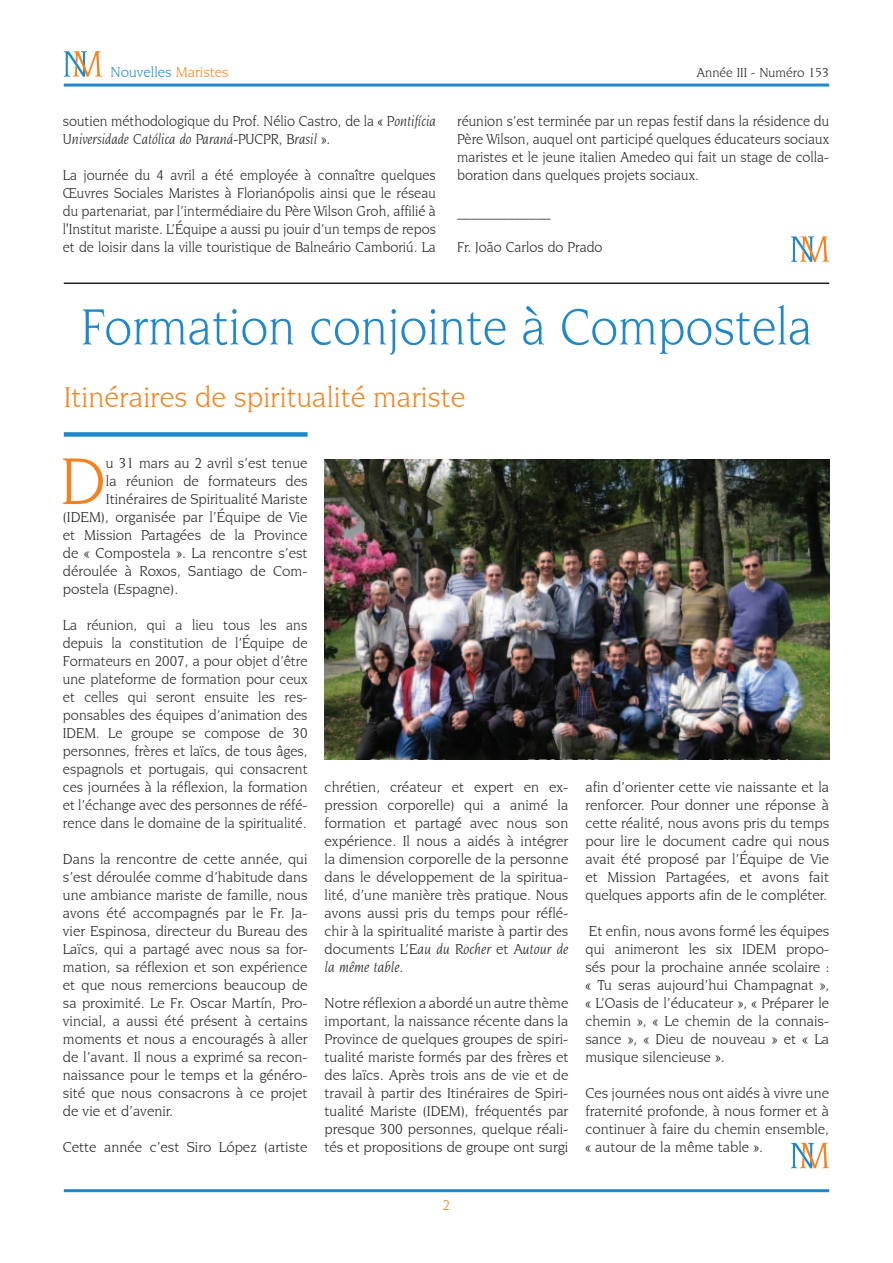
<style>
.page{position:relative;width:893px;height:1263px;background:#fff}
.page>*{position:absolute;margin:0;border:0;box-sizing:border-box;transform-origin:0 0}
.t1{font:70.2px "Novarese IT Cby BT";color:#f58220}
.t2{font:54px "Novarese IT Cby BT";color:#2088c9;scale:.93 1}
.t3{font:30px "Novarese IT Cby BT";color:#f58220}
.t4{font:15px/18px "Novarese IT Cby BT";color:#231f20;text-align:justify}
.t5{font:15px/18px "Novarese IT Cby BT";color:#231f20;text-align:justify;scale:.96 1}
.t6{font:italic 15px/18px "Novarese IT Cby BT";color:#231f20;scale:.96 1}
.t7{font:15px "Novarese IT Cby BT";color:#2088c9}
.t8{font:15px "Novarese IT Cby BT";color:#f58220}
.t9{font:13.5px "Novarese IT Cby BT";color:#231f20}
.s1{color:#f58220}
.s2{font-style:normal}
.s3{font-style:italic}
</style>
<div class="page">
<hr style="left:64px;top:84px;width:765px;height:3px;background:#2088c9">
<hr style="left:64px;top:1189px;width:765px;height:3px;background:#2088c9">
<svg style="left:64px;top:51px;width:38px;height:26px"></svg>
<svg style="left:791px;top:236px;width:38px;height:26px"></svg>
<div style="left:64px;top:432px;width:244px;height:5px;background:#2088c9"></div>
<hr style="left:64px;top:282px;width:765px;height:2px;background:#231f20">
<svg style="left:791px;top:1143px;width:38px;height:25px"></svg>
<img style="left:325px;top:459px;width:504px;height:300px">
<p class="t7" style="left:111px;top:63px;width:120px">Nouvelles <span class="s1">Maristes</span></p>
<p class="t9" style="left:697px;top:64px;width:134px">Année III - Numéro 153</p>
<p class="t6" style="left:63px;top:112px;width:390px"><span class="s2">soutien méthodologique du Prof. Nélio Castro, de la «</span> Pontifícia<br>Universidade Católica do Paraná-PUCPR, Brasil <span class="s2">».</span></p>
<p class="t5" style="left:63px;top:166px;width:390px">La journée du 4 avril a été employée à connaître quelques Œuvres Sociales Maristes à Florianópolis ainsi que le réseau du partenariat, par l’intermédiaire du Père Wilson Groh, affilié à l'Institut mariste. L’Équipe a aussi pu jouir d’un temps de repos et de loisir dans la ville touristique de Balneário Camboriú. La</p>
<p class="t5" style="left:457px;top:112px;width:389px">réunion s’est terminée par un repas festif dans la résidence du Père Wilson, auquel ont participé quelques éducateurs sociaux maristes et le jeune italien Amedeo qui fait un stage de colla&shy;boration dans quelques projets sociaux.</p>
<p class="t5" style="left:457px;top:202px;width:99px">_____________</p>
<p class="t5" style="left:457px;top:238px;width:153px">Fr. João Carlos do Prado</p>
<h2 class="t2" style="left:81px;top:295px;width:788px">Formation conjointe à Compostela</h2>
<h3 class="t3" style="left:64px;top:379px;width:403px">Itinéraires de spiritualité mariste</h3>
<h1 class="t1" style="left:60px;top:439px;width:47px">D</h1>
<p class="t4" style="left:106px;top:454px;width:203px">u 31 mars au 2 avril s’est tenue</p>
<p class="t4" style="left:106px;top:472px;width:203px">la réunion de formateurs des</p>
<p class="t4" style="left:106px;top:490px;width:203px">Itinéraires de Spiritualité Mariste</p>
<p class="t4" style="left:63px;top:508px;width:246px">(IDEM), organisée par l’Équipe de Vie</p>
<p class="t4" style="left:63px;top:526px;width:246px">et Mission Partagées de la Province</p>
<p class="t4" style="left:63px;top:544px;width:246px">de « Compostela ». La rencontre s’est</p>
<p class="t4" style="left:63px;top:562px;width:246px">déroulée à Roxos, Santiago de Com-</p>
<p class="t4" style="left:63px;top:580px;width:117px">postela (Espagne).</p>
<p class="t4" style="left:63px;top:616px;width:246px">La réunion, qui a lieu tous les ans depuis la constitution de l’Équipe de Formateurs en 2007, a pour objet d’être une plateforme de formation pour ceux et celles qui seront ensuite les res&shy;ponsables des équipes d’animation des IDEM. Le groupe se compose de 30 personnes, frères et laïcs, de tous âges, espagnols et portugais, qui consacrent ces journées à la réflexion, la formation et l’échange avec des personnes de réfé&shy;rence dans le domaine de la spiritualité.</p>
<p class="t4" style="left:63px;top:850px;width:246px">Dans la rencontre de cette année, qui s’est déroulée comme d’habitude dans une ambiance mariste de famille, nous avons été accompagnés par le Fr. Ja&shy;vier Espinosa, directeur du Bureau des Laïcs, qui a partagé avec nous sa for&shy;mation, sa réflexion et son expérience et que nous remercions beaucoup de sa proximité. Le Fr. Oscar Martín, Pro&shy;vincial, a aussi été présent à certains moments et nous a encouragés à aller de l’avant. Il nous a exprimé sa recon&shy;naissance pour le temps et la généro&shy;sité que nous consacrons à ce projet de vie et d’avenir.</p>
<p class="t4" style="left:63px;top:1138px;width:246px">Cette année c’est Siro López (artiste</p>
<p class="t4" style="left:325px;top:778px;width:245px">chrétien, créateur et expert en ex&shy;pression corporelle) qui a animé la formation et partagé avec nous son expérience. Il nous a aidés à intégrer la dimension corporelle de la personne dans le développement de la spiritua&shy;lité, d’une manière très pratique. Nous avons aussi pris du temps pour réflé&shy;chir à la spiritualité mariste à partir des documents L’<span class="s3">Eau du Rocher</span> et <span class="s3">Autour de la même table</span>.</p>
<p class="t4" style="left:325px;top:994px;width:245px">Notre réflexion a abordé un autre thème important, la naissance récente dans la Province de quelques groupes de spiri&shy;tualité mariste formés par des frères et des laïcs. Après trois ans de vie et de travail à partir des Itinéraires de Spiri&shy;tualité Mariste (IDEM), fréquentés par presque 300 personnes, quelque réali&shy;tés et propositions de groupe ont surgi</p>
<p class="t4" style="left:585px;top:778px;width:245px">afin d’orienter cette vie naissante et la renforcer. Pour donner une réponse à cette réalité, nous avons pris du temps pour lire le document cadre qui nous avait été proposé par l’Équipe de Vie et Mission Partagées, et avons fait quelques apports afin de le compléter.</p>
<p class="t4" style="left:585px;top:922px;width:245px">Et enfin, nous avons formé les équipes qui animeront les six IDEM propo&shy;sés pour la prochaine année scolaire : « Tu seras aujourd’hui Champagnat », « L’Oasis de l’éducateur », « Préparer le chemin », « Le chemin de la connais&shy;sance », « Dieu de nouveau » et « La musique silencieuse ».</p>
<p class="t4" style="left:585px;top:1084px;width:245px">Ces journées nous ont aidés à vivre une fraternité profonde, à nous former et à continuer à faire du chemin ensemble, « autour de la même table ».</p>
<p class="t8" style="left:443px;top:1196px;width:9px">2</p>
</div>
